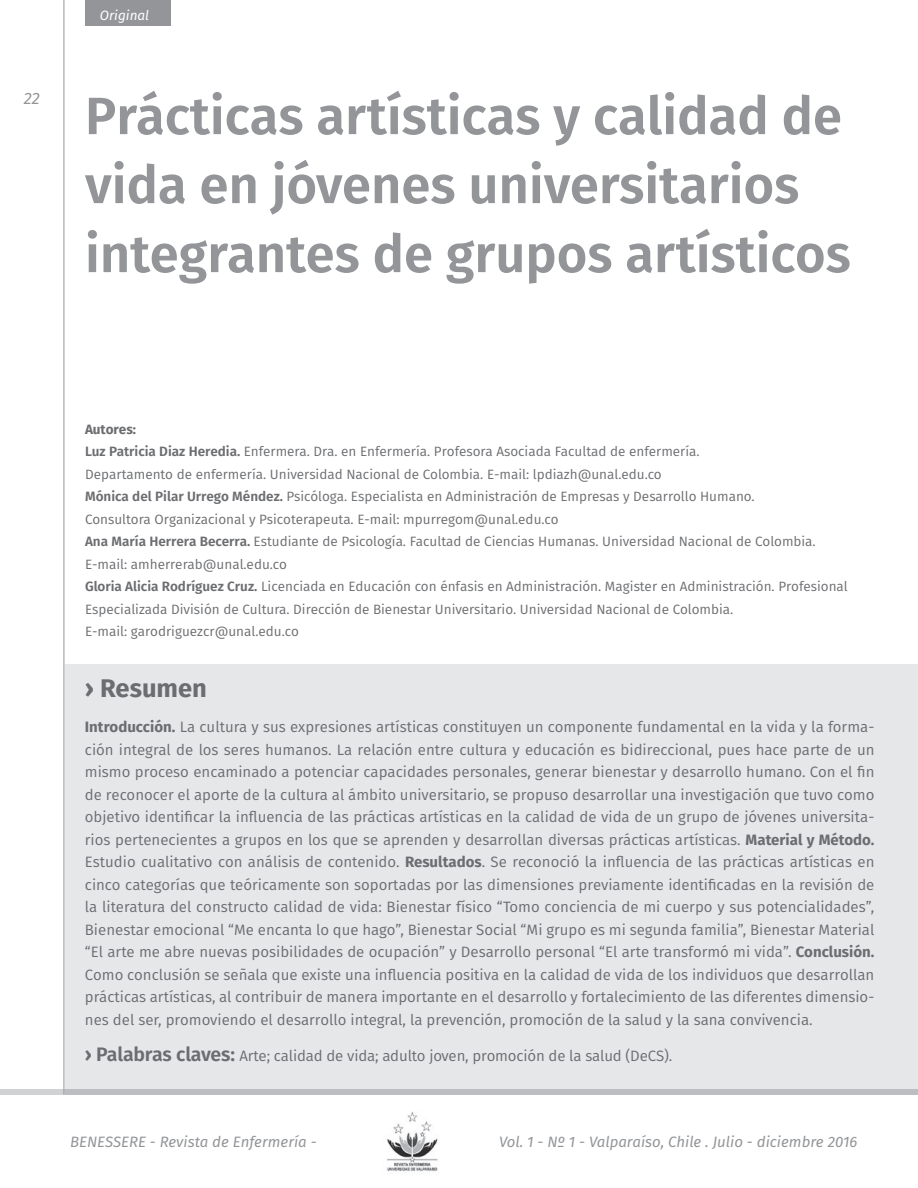
<style>
.page{position:relative;width:918px;height:1188px;background:#fff}
.page>*{position:absolute;margin:0;border:0;box-sizing:border-box;transform-origin:0 0}
.titulo_esp{font:600 52.5px/69px "Fira Sans";color:#939598}
.texto_largo{font:700 25.5px "Fira Sans";color:#6c6d70}
.t1{font:italic 16.5px "Fira Sans";color:#939598}
.abstract_español{font:15px/22.5px "Fira Sans";color:#6c6d70;text-align:justify}
.t2{font:italic 15px "Fira Sans";color:#939598}
.texto_largo-2{font:15px "Fira Sans";letter-spacing:-.01em;color:#6c6d70}
.texto_largo-3{font:13.5px/22.5px "Fira Sans";color:#6c6d70}
.texto_largo-4{font:700 13.5px "Fira Sans";letter-spacing:-.005em;color:#6c6d70}
.texto_largo-5{font:italic 13.5px "Fira Sans";color:#fff}
.s1{font-weight:600}
.s2{font-weight:700}
.s3{font-weight:700;font-size:19.5px}
.s4{font-weight:600;font-size:19.5px}
</style>
<div class="page">
<div style="left:0;top:1089px;width:918px;height:5px;background:#d1d2d4"></div>
<hr style="left:64px;top:0;width:1px;height:1094px;background:#939598">
<img style="left:386px;top:1112px;width:52px;height:60px">
<div style="left:65px;top:664px;width:853px;height:430px;background:#e6e7e9"></div>
<div style="left:85px;top:0;width:86px;height:26px;background:#939598"></div>
<p class="t1" style="left:24px;top:86px;width:18px">22</p>
<p class="texto_largo-5" style="left:100px;top:5px;width:51px">Original</p>
<p class="titulo_esp" style="left:85px;top:78px;width:767px">Prácticas artísticas y calidad de vida en jóvenes universitarios integrantes de grupos artísticos</p>
<p class="texto_largo-4" style="left:85px;top:417px;width:53px">Autores:</p>
<p class="texto_largo-3" style="left:85px;top:440px;width:616px"><span class="s1">Luz Patricia Diaz Heredia.</span> Enfermera. Dra. en Enfermería. Profesora Asociada Facultad de enfermería.<br>Departamento de enfermería. Universidad Nacional de Colombia. E-mail: lpdiazh@unal.edu.co</p>
<p class="texto_largo-3" style="left:85px;top:485px;width:671px"><span class="s1">Mónica del Pilar Urrego Méndez.</span> Psicóloga. Especialista en Administración de Empresas y Desarrollo Humano.<br>Consultora Organizacional y Psicoterapeuta. E-mail: mpurregom@unal.edu.co</p>
<p class="texto_largo-3" style="left:85px;top:530px;width:732px"><span class="s1">Ana María Herrera Becerra.</span> Estudiante de Psicología. Facultad de Ciencias Humanas. Universidad Nacional de Colombia.<br>E-mail: amherrerab@unal.edu.co</p>
<p class="texto_largo-3" style="left:85px;top:575px;width:764px"><span class="s1">Gloria Alicia Rodríguez Cruz.</span> Licenciada en Educación con énfasis en Administración. Magister en Administración. Profesional<br>Especializada División de Cultura. Dirección de Bienestar Universitario. Universidad Nacional de Colombia.<br>E-mail: garodriguezcr@unal.edu.co</p>
<p class="texto_largo" style="left:85px;top:667px;width:124px">› Resumen</p>
<p class="abstract_español" style="left:85px;top:715px;width:791px"><span class="s2">Introducción.</span> La cultura y sus expresiones artísticas constituyen un componente fundamental en la vida y la forma&shy;ción integral de los seres humanos. La relación entre cultura y educación es bidireccional, pues hace parte de un mismo proceso encaminado a potenciar capacidades personales, generar bienestar y desarrollo humano. Con el fin de reconocer el aporte de la cultura al ámbito universitario, se propuso desarrollar una investigación que tuvo como objetivo identificar la influencia de las prácticas artísticas en la calidad de vida de un grupo de jóvenes universita&shy;rios pertenecientes a grupos en los que se aprenden y desarrollan diversas prácticas artísticas. <span class="s2">Material y Método.<br></span>Estudio cualitativo con análisis de contenido. <span class="s2">Resultados</span>. Se reconoció la influencia de las prácticas artísticas en cinco categorías que teóricamente son soportadas por las dimensiones previamente identificadas en la revisión de la literatura del constructo calidad de vida: Bienestar físico “Tomo conciencia de mi cuerpo y sus potencialidades”, Bienestar emocional “Me encanta lo que hago”, Bienestar Social “Mi grupo es mi segunda familia”, Bienestar Material “El arte me abre nuevas posibilidades de ocupación” y Desarrollo personal “El arte transformó mi vida”. <span class="s2">Conclusión.<br></span>Como conclusión se señala que existe una influencia positiva en la calidad de vida de los individuos que desarrollan prácticas artísticas, al contribuir de manera importante en el desarrollo y fortalecimiento de las diferentes dimensio&shy;nes del ser, promoviendo el desarrollo integral, la prevención, promoción de la salud y la sana convivencia.</p>
<p class="texto_largo-2" style="left:85px;top:1045px;width:589px"><span class="s3">›</span> <span class="s4">Palabras claves:</span> Arte; calidad de vida; adulto joven, promoción de la salud (DeCS).</p>
<p class="t2" style="left:70px;top:1131px;width:248px">BENESSERE - Revista de Enfermería -</p>
<p class="t2" style="left:499px;top:1131px;width:360px">Vol. 1 - Nº 1 - Valparaíso, Chile . Julio - diciembre 2016</p>
</div>
